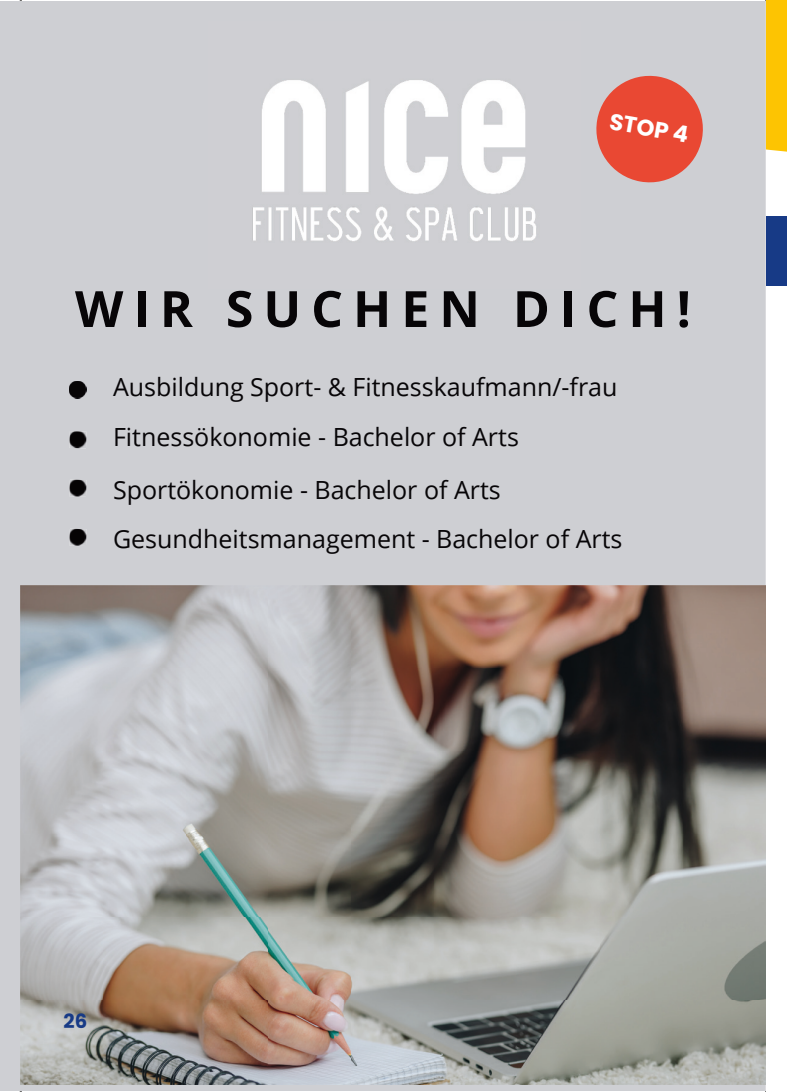
<style>
.page{position:relative;width:787px;height:1092px;background:#fff}
.page>*{position:absolute;margin:0;border:0;box-sizing:border-box;transform-origin:0 0}
.t1{font:50px "open sans bold bold";letter-spacing:.2em;color:#070507}
.t2{font:25px/51px "open sans regular regular";color:#070507}
.t3{font:700 22.75px "Poppins";color:#fff}
.t4{font:700 19.75px "Poppins";color:#173a86}
</style>
<div class="page">
<div style="left:765px;top:216px;width:22px;height:70px;background:#173a86"></div>
<div style="left:0;top:1px;width:765px;height:1090px;background:#cecfd3"></div>
<img style="left:21px;top:585px;width:744px;height:498px">
<img style="left:208px;top:22px;width:373px;height:267px">
<img style="left:69px;top:381px;width:17px;height:17px">
<img style="left:69px;top:431px;width:18px;height:17px">
<img style="left:69px;top:479px;width:18px;height:18px">
<img style="left:69px;top:528px;width:18px;height:18px">
<svg style="left:765px;top:0;width:22px;height:205px"></svg>
<svg style="left:592px;top:72px;width:115px;height:115px;background:#e07467"></svg>
<p class="t3" style="left:612px;top:108px;width:81px;rotate:10deg">STOP 4</p>
<h1 class="t1" style="left:75px;top:273px;width:617px">WIR SUCHEN DICH!</h1>
<p class="t2" style="left:113px;top:361px;width:506px">Ausbildung Sport- &amp; Fitnesskaufmann/-frau<br>Fitnessökonomie - Bachelor of Arts<br>Sportökonomie - Bachelor of Arts</p>
<p class="t2" style="left:113px;top:512px;width:511px">Gesundheitsmanagement - Bachelor of Arts</p>
<p class="t4" style="left:64px;top:1009px;width:25px">26</p>
</div>
